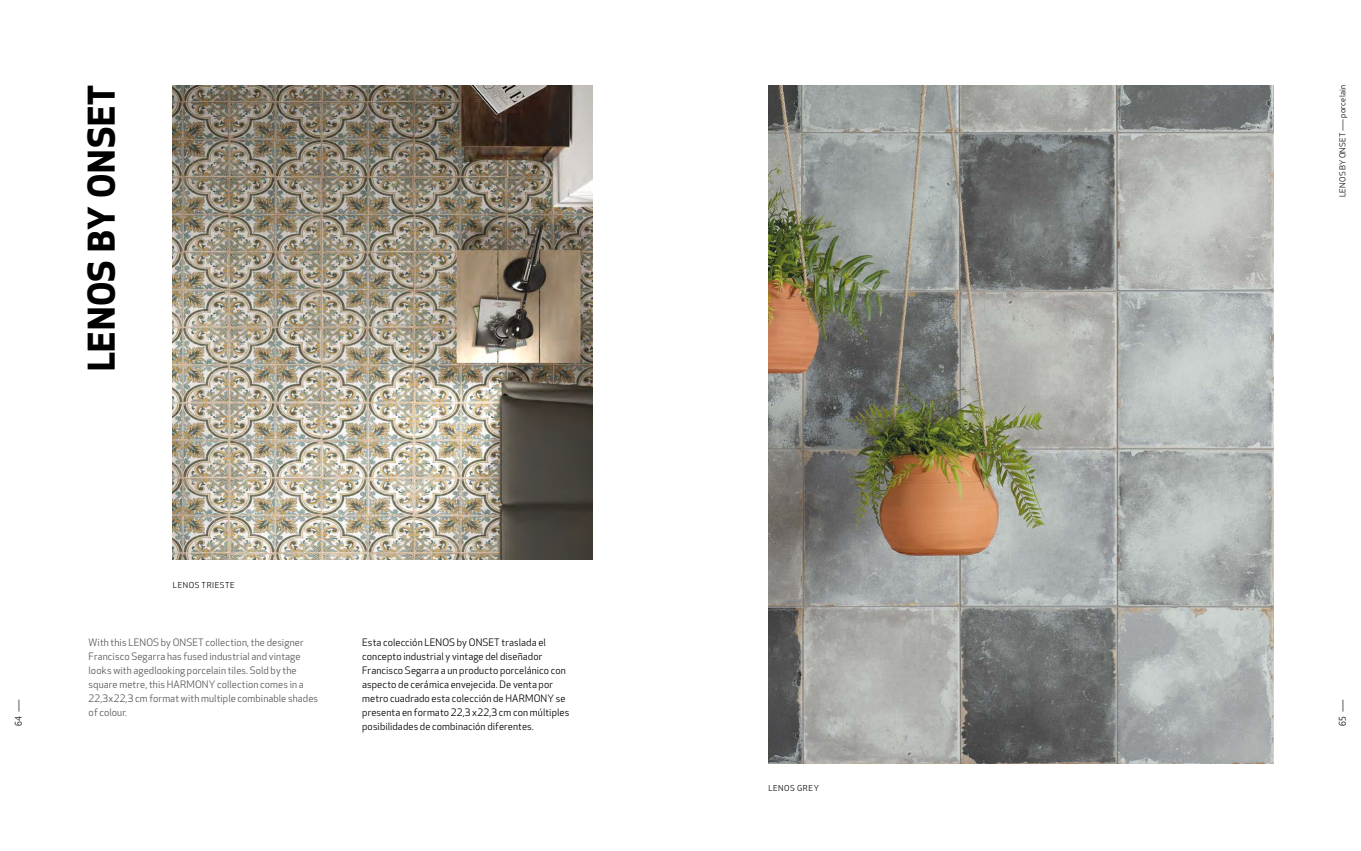
<style>
.page{position:relative;width:1361px;height:851px;background:#fff}
.page>*{position:absolute;margin:0;border:0;box-sizing:border-box;transform-origin:0 0}
.t1{font:700 36px "Apex New";letter-spacing:.02em;color:#000}
.t2{font:10px/14px "Apex New";letter-spacing:.01em;color:#000}
.t3{font:10px/14px "Apex New";letter-spacing:.01em;color:#575756}
.t4{font:9px "Apex New";color:#000;scale:.94 1}
.t5{font:8px "Apex New";letter-spacing:.025em;color:#000}
.t6{font:8px "Apex New";letter-spacing:.07em;color:#000}
</style>
<div class="page">
<img style="left:173px;top:85px;width:419px;height:474px">
<img style="left:768px;top:85px;width:505px;height:678px">
<h1 class="t1" style="left:76px;top:371px;width:287px;rotate:-90deg">LENOS BY ONSET</h1>
<p class="t6" style="left:173px;top:580px;width:63px">LENOS TRIESTE</p>
<p class="t5" style="left:1337px;top:197px;width:113px;rotate:-90deg">LENOS BY ONSET ― porcelain</p>
<p class="t3" style="left:89px;top:635px;width:231px">With this LENOS by ONSET collection, the designer Francisco Segarra has fused industrial and vintage looks with agedlooking porcelain tiles. Sold by the square metre, this HARMONY collection comes in a 22,3x22,3 cm format with multiple combinable shades of colour.</p>
<p class="t2" style="left:362px;top:635px;width:209px">Esta colección LENOS by ONSET traslada el concepto industrial y vintage del diseñador Francisco Segarra a un producto porcelánico con aspecto de cerámica envejecida. De venta por metro cuadrado esta colección de HARMONY se presenta en formato 22,3 x22,3 cm con múltiples posibilidades de combinación diferentes.</p>
<p class="t4" style="left:13px;top:726px;width:30px;rotate:-90deg">64 ―</p>
<p class="t4" style="left:1337px;top:726px;width:30px;rotate:-90deg">65 ―</p>
<p class="t6" style="left:768px;top:783px;width:52px">LENOS GREY</p>
</div>
